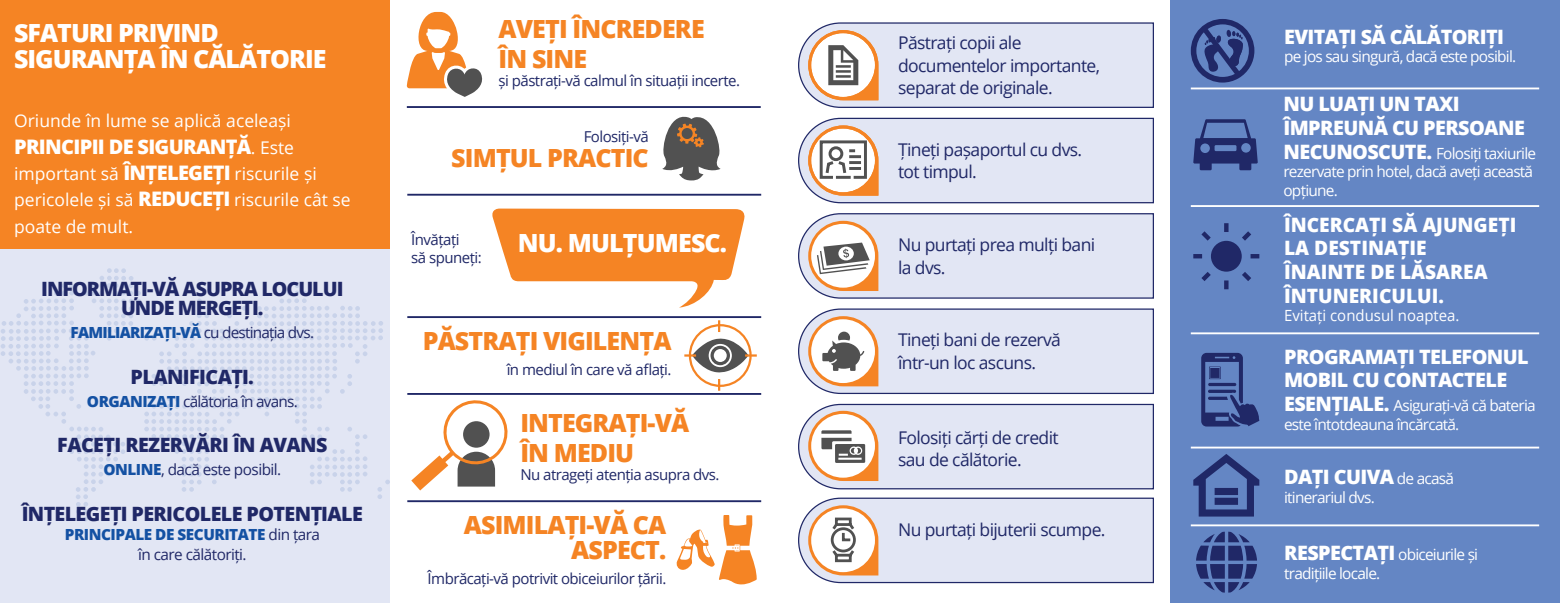
<style>
.page{position:relative;width:1560px;height:603px;background:#fff}
.page>*{position:absolute;margin:0;border:0;box-sizing:border-box;transform-origin:0 0}
.t1{font:800 25px/30px "Open Sans";letter-spacing:-.035em;color:#f58424}
.t2{font:800 25px/26.2px "Open Sans";letter-spacing:-.04em;color:#fff}
.t3{font:800 20px "Open Sans";letter-spacing:-.035em;color:#fff}
.t4{font:800 19.75px/23.8px "Open Sans";letter-spacing:-.03em;color:#fff}
.t5{font:800 19.75px "Open Sans";letter-spacing:-.03em;color:#202867}
.t6{font:800 19.75px/23.8px "Open Sans";color:#fff}
.t7{font:800 19.75px/19.8px "Open Sans";letter-spacing:-.05em;color:#202867;text-align:center}
.t8{font:17.5px/22.5px "Open Sans";letter-spacing:-.035em;color:#202867}
.t9{font:17.5px/26.2px "Open Sans";color:#fff}
.t10{font:15.5px/18.5px "Open Sans";letter-spacing:-.05em;color:#fff}
.t11{font:15.5px "Open Sans";color:#fff}
.t12{font:15.25px/19.8px "Open Sans";letter-spacing:-.035em;color:#202867;text-align:center}
.t13{font:800 15.25px "Open Sans";letter-spacing:-.05em;color:#1451a3}
.t14{font:15px/18px "Open Sans";letter-spacing:-.035em;color:#202867}
.s1{font-weight:400;font-size:17.5px}
.s2{font-weight:800;font-size:20px}
.s3{font-weight:400;color:#202867}
.s4{font-weight:800;color:#1451a3}
.s5{font-weight:800;font-size:19.75px}
.s6{font-weight:400;font-size:15.5px}
</style>
<div class="page">
<div style="left:0;top:197px;width:390px;height:405px;background:#e2e6f4"></div>
<svg style="left:1px;top:268px;width:389px;height:253px"></svg>
<div style="left:1169px;top:0;width:390px;height:602px;background:#6486c4"></div>
<div style="left:0;top:0;width:390px;height:248px;background:#f58424"></div>
<hr style="left:407px;top:106px;width:353px;height:2px;background:#202867">
<hr style="left:407px;top:194px;width:354px;height:1px;background:#202867">
<svg style="left:1193px;top:454px;width:66px;height:62px"></svg>
<svg style="left:798px;top:22px;width:356px;height:86px;background:#dbdbe5"></svg>
<svg style="left:798px;top:117px;width:356px;height:87px;background:#dbdbe5"></svg>
<svg style="left:798px;top:213px;width:356px;height:86px;background:#dbdbe5"></svg>
<svg style="left:798px;top:308px;width:356px;height:86px;background:#dbdbe5"></svg>
<svg style="left:798px;top:403px;width:356px;height:87px;background:#dcdce6"></svg>
<svg style="left:798px;top:497px;width:356px;height:86px;background:#dddde7"></svg>
<svg style="left:1193px;top:223px;width:66px;height:66px"></svg>
<svg style="left:1201px;top:353px;width:58px;height:73px"></svg>
<svg style="left:1193px;top:119px;width:64px;height:51px"></svg>
<hr style="left:1190px;top:87px;width:348px;height:2px;background:#fff">
<hr style="left:1190px;top:205px;width:348px;height:2px;background:#fff">
<hr style="left:1190px;top:332px;width:348px;height:2px;background:#fff">
<hr style="left:1190px;top:446px;width:348px;height:2px;background:#fff">
<hr style="left:1190px;top:524px;width:348px;height:2px;background:#fff">
<svg style="left:407px;top:12px;width:79px;height:95px"></svg>
<svg style="left:1190px;top:19px;width:64px;height:63px"></svg>
<svg style="left:1196px;top:531px;width:60px;height:61px"></svg>
<svg style="left:662px;top:116px;width:59px;height:64px"></svg>
<svg style="left:492px;top:208px;width:253px;height:99px"></svg>
<hr style="left:407px;top:316px;width:354px;height:2px;background:#202867">
<svg style="left:411px;top:400px;width:97px;height:90px"></svg>
<svg style="left:676px;top:515px;width:80px;height:69px"></svg>
<hr style="left:407px;top:393px;width:354px;height:1px;background:#202867">
<hr style="left:407px;top:500px;width:354px;height:2px;background:#202867">
<div style="left:688px;top:324px;width:63px;height:63px;border:2px solid #f58424;border-radius:50%"></div>
<svg style="left:684px;top:338px;width:72px;height:34px"></svg>
<svg style="left:718px;top:320px;width:2px;height:12px"></svg>
<svg style="left:718px;top:379px;width:2px;height:11px"></svg>
<h1 class="t2" style="left:14px;top:18px;width:314px">SFATURI PRIVIND<br>SIGURANȚA ÎN CĂLĂTORIE</h1>
<p class="t9" style="left:14px;top:107px;width:278px">Oriunde în lume se aplică aceleași</p>
<p class="t3" style="left:14px;top:131px;width:281px">PRINCIPII DE SIGURANȚĂ<span class="s1">. Este</span></p>
<p class="t9" style="left:14px;top:160px;width:338px">important să <span class="s2">ÎNȚELEGEȚI</span> riscurile și pericolele și să <span class="s2">REDUCEȚI</span> riscurile cât se poate de mult.</p>
<p class="t7" style="left:41px;top:277px;width:304px">INFORMAȚI-VĂ ASUPRA LOCULUI<br>UNDE MERGEȚI.</p>
<p class="t13" style="left:71px;top:321px;width:245px">FAMILIARIZAȚI-VĂ <span class="s3">cu destinația dvs.</span></p>
<p class="t5" style="left:131px;top:361px;width:125px">PLANIFICAȚI.</p>
<p class="t12" style="left:87px;top:390px;width:212px"><span class="s4">ORGANIZAȚI</span> călătoria în avans.</p>
<p class="t5" style="left:57px;top:430px;width:271px">FACEȚI REZERVĂRI ÎN AVANS</p>
<p class="t12" style="left:103px;top:459px;width:179px"><span class="s4">ONLINE</span>, dacă este posibil.</p>
<p class="t5" style="left:22px;top:498px;width:343px">ÎNȚELEGEȚI PERICOLELE POTENȚIALE</p>
<p class="t12" style="left:65px;top:524px;width:256px"><span class="s4">PRINCIPALE DE SECURITATE</span> din țara în care călătoriți.</p>
<h1 class="t1" style="left:498px;top:13px;width:208px">AVEȚI ÎNCREDERE<br>ÎN SINE</h1>
<p class="t14" style="left:498px;top:71px;width:243px">și păstrați-vă calmul în situații incerte.</p>
<p class="t14" style="left:583px;top:127px;width:67px">Folosiți-vă</p>
<h1 class="t1" style="left:451px;top:141px;width:199px">SIMȚUL PRACTIC</h1>
<p class="t14" style="left:411px;top:230px;width:72px">Învățați<br>să spuneți:</p>
<h1 class="t2" style="left:517px;top:228px;width:211px">NU. MULȚUMESC.</h1>
<h1 class="t1" style="left:423px;top:324px;width:250px">PĂSTRAȚI VIGILENȚA</h1>
<p class="t14" style="left:506px;top:360px;width:166px">în mediul în care vă aflați.</p>
<h1 class="t1" style="left:520px;top:406px;width:170px">INTEGRAȚI-VĂ<br>ÎN MEDIU</h1>
<p class="t14" style="left:520px;top:465px;width:201px">Nu atrageți atenția asupra dvs.</p>
<h1 class="t1" style="left:464px;top:510px;width:204px;line-height:25px;text-align:right">ASIMILAȚI-VĂ CA<br>ASPECT.</h1>
<p class="t14" style="left:427px;top:568px;width:240px">Îmbrăcați-vă potrivit obiceiurilor țării.</p>
<p class="t8" style="left:898px;top:31px;width:203px">Păstrați copii ale documentelor importante, separat de originale.</p>
<p class="t8" style="left:898px;top:137px;width:186px">Țineți pașaportul cu dvs. tot timpul.</p>
<p class="t8" style="left:898px;top:233px;width:199px">Nu purtați prea mulți bani la dvs.</p>
<p class="t8" style="left:898px;top:328px;width:164px">Tineți bani de rezervă într-un loc ascuns.</p>
<p class="t8" style="left:898px;top:425px;width:162px">Folosiți cărți de credit sau de călătorie.</p>
<p class="t8" style="left:898px;top:517px;width:209px">Nu purtați bijuterii scumpe.</p>
<p class="t4" style="left:1283px;top:24px;width:221px">EVITAȚI SĂ CĂLĂTORIȚI</p>
<p class="t10" style="left:1283px;top:47px;width:234px">pe jos sau singură, dacă este posibil.</p>
<p class="t4" style="left:1283px;top:91px;width:243px">NU LUAȚI UN TAXI<br>ÎMPREUNĂ CU PERSOANE</p>
<p class="t10" style="left:1283px;top:143px;width:254px"><span class="s5">NECUNOSCUTE.</span> Folosiți taxiurile rezervate prin hotel, dacă aveți această opțiune.</p>
<p class="t6" style="left:1283px;top:211px;width:234px">ÎNCERCAȚI SĂ AJUNGEȚI<br>LA DESTINAȚIE<br>ÎNAINTE DE LĂSAREA<br>ÎNTUNERICULUI.</p>
<p class="t11" style="left:1283px;top:305px;width:177px">Evitați condusul noaptea.</p>
<p class="t4" style="left:1283px;top:343px;width:246px">PROGRAMAȚI TELEFONUL<br>MOBIL CU CONTACTELE</p>
<p class="t10" style="left:1283px;top:396px;width:253px"><span class="s5">ESENȚIALE.</span> Asigurați-vă că bateria este întotdeauna încărcată.</p>
<p class="t4" style="left:1283px;top:464px;width:171px">DAȚI CUIVA <span class="s6">de acasă</span></p>
<p class="t10" style="left:1283px;top:487px;width:92px">itinerariul dvs.</p>
<p class="t10" style="left:1283px;top:544px;width:195px"><span class="s5">RESPECTAȚI</span> obiceiurile și tradițiile locale.</p>
</div>
